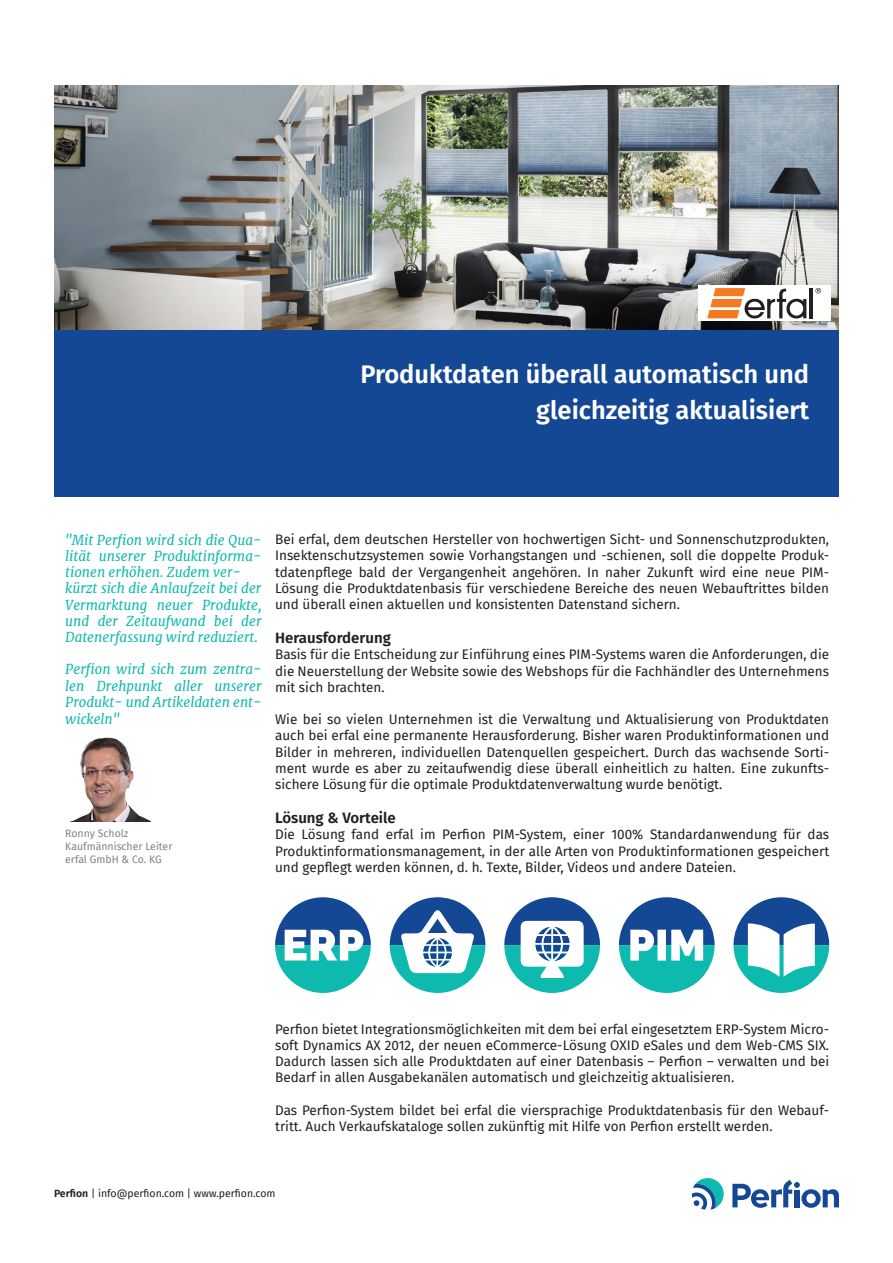
<style>
.page{position:relative;width:893px;height:1263px;background:#fff}
.page>*{position:absolute;margin:0;border:0;box-sizing:border-box;transform-origin:0 0}
.t1{font:600 25.5px "Fira Sans";color:#fff}
.t2{font:600 15px "Fira Sans";color:#231f20}
.t3{font:13.5px/16.2px "Fira Sans";color:#231f20;text-align:justify}
.t4{font:italic 13.5px/16.2px "Merriweather";color:#10baac;text-align:justify}
.t5{font:10.5px "Fira Sans";color:#808285}
.t6{font:10.5px "Fira Sans";color:#231f20}
.s1{font-weight:600}
</style>
<div class="page">
<img style="left:54px;top:85px;width:785px;height:245px">
<div style="left:54px;top:330px;width:785px;height:166px;background:#144894"></div>
<div style="left:698px;top:285px;width:132px;height:36px;background:#fff"></div>
<svg style="left:815px;top:288px;width:6px;height:5px"></svg>
<hr style="left:810px;top:288px;width:3px;height:30px;background:#231f20">
<svg style="left:707px;top:288px;width:99px;height:30px"></svg>
<img style="left:69px;top:737px;width:81px;height:85px">
<svg style="left:692px;top:1178px;width:32px;height:32px"></svg>
<svg style="left:732px;top:1180px;width:107px;height:28px"></svg>
<svg style="left:275px;top:897px;width:96px;height:96px"></svg>
<svg style="left:504px;top:897px;width:96px;height:96px"></svg>
<svg style="left:733px;top:897px;width:96px;height:96px"></svg>
<svg style="left:619px;top:897px;width:96px;height:96px"></svg>
<svg style="left:390px;top:897px;width:95px;height:96px"></svg>
<p class="t1" style="left:360px;top:353px;width:450px">Produktdaten überall automatisch und</p>
<p class="t1" style="left:536px;top:389px;width:274px">gleichzeitig aktualisiert</p>
<p class="t4" style="left:65px;top:532px;width:198px">"Mit Perfion wird sich die Qua&shy;lität unserer Produktinforma&shy;tionen erhöhen. Zudem ver-</p>
<p class="t4" style="left:65px;top:580px;width:198px">kürzt sich die Anlaufzeit bei der Vermarktung neuer Produkte, und der Zeitaufwand bei der Datenerfassung wird reduziert.</p>
<p class="t4" style="left:65px;top:661px;width:198px">Perfion wird sich zum zentra&shy;len Drehpunkt aller unserer Produkt- und Artikeldaten ent&shy;wickeln"</p>
<p class="t5" style="left:65px;top:826px;width:65px">Ronny Scholz</p>
<p class="t5" style="left:65px;top:838px;width:109px">Kaufmännischer Leiter</p>
<p class="t5" style="left:65px;top:851px;width:98px">erfal GmbH &amp; Co. KG</p>
<p class="t3" style="left:275px;top:531px;width:556px">Bei erfal, dem deutschen Hersteller von hochwertigen Sicht- und Sonnenschutzprodukten, Insektenschutzsystemen sowie Vorhangstangen und -schienen, soll die doppelte Produk&shy;tdatenpflege bald der Vergangenheit angehören. In naher Zukunft wird eine neue PIM-Lösung die Produktdatenbasis für verschiedene Bereiche des neuen Webauftrittes bilden und überall einen aktuellen und konsistenten Datenstand sichern.</p>
<p class="t2" style="left:275px;top:626px;width:117px">Herausforderung</p>
<p class="t3" style="left:275px;top:646px;width:556px">Basis für die Entscheidung zur Einführung eines PIM-Systems waren die Anforderungen, die die Neuerstellung der Website sowie des Webshops für die Fachhändler des Unternehmens mit sich brachten.</p>
<p class="t3" style="left:275px;top:711px;width:556px">Wie bei so vielen Unternehmen ist die Verwaltung und Aktualisierung von Produktdaten auch bei erfal eine permanente Herausforderung. Bisher waren Produktinformationen und Bilder in mehreren, individuellen Datenquellen gespeichert. Durch das wachsende Sorti&shy;ment wurde es aber zu zeitaufwendig diese überall einheitlich zu halten. Eine zukunfts&shy;sichere Lösung für die optimale Produktdatenverwaltung wurde benötigt.</p>
<p class="t2" style="left:275px;top:806px;width:122px">Lösung &amp; Vorteile</p>
<p class="t3" style="left:275px;top:826px;width:556px">Die Lösung fand erfal im Perfion PIM-System, einer 100% Standardanwendung für das Produktinformationsmanagement, in der alle Arten von Produktinformationen gespeichert und gepflegt werden können, d. h. Texte, Bilder, Videos und andere Dateien.</p>
<p class="t3" style="left:275px;top:1021px;width:556px">Perfion bietet Integrationsmöglichkeiten mit dem bei erfal eingesetztem ERP-System Micro&shy;soft Dynamics AX 2012, der neuen eCommerce-Lösung OXID eSales und dem Web-CMS SIX.<br>Dadurch lassen sich alle Produktdaten auf einer Datenbasis – Perfion – verwalten und bei Bedarf in allen Ausgabekanälen automatisch und gleichzeitig aktualisieren.</p>
<p class="t3" style="left:275px;top:1102px;width:556px">Das Perfion-System bildet bei erfal die viersprachige Produktdatenbasis für den Webauf&shy;tritt. Auch Verkaufskataloge sollen zukünftig mit Hilfe von Perfion erstellt werden.</p>
<p class="t6" style="left:54px;top:1186px;width:223px"><span class="s1">Perfion</span> | info@perfion.com | www.perfion.com</p>
</div>
